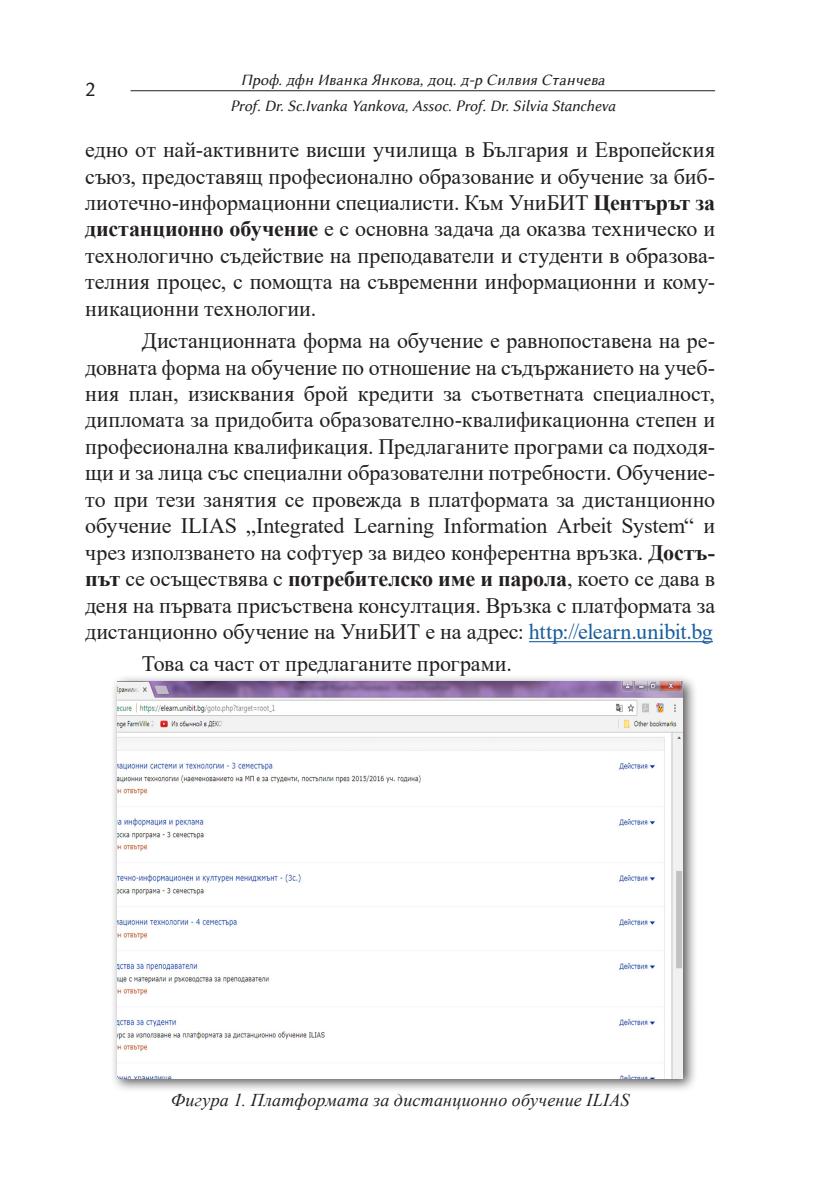
<style>
.page{position:relative;width:823px;height:1191px;background:#fff}
.page>*{position:absolute;margin:0;border:0;box-sizing:border-box;transform-origin:0 0}
.Normal_text{font:22px/26.4px "Times New Roman";letter-spacing:-.005em;color:#231f20;text-align:justify}
.t1{font:22px "Lin Biolinum";color:#231f20}
.t2{font:italic 18px "Times New Roman";letter-spacing:.01em;color:#231f20}
.t3{font:16px/25.6px "Lin Biolinum I";color:#231f20;text-align:center}
.s1{font-weight:700}
.s2{color:#175d9e}
</style>
<div class="page">
<hr style="left:130px;top:90px;width:584px;height:1px;background:#231f20">
<hr style="left:528px;top:641px;width:184px;height:1px;background:#175d9e">
<div style="left:110px;top:674px;width:587px;height:419px;background:#231f20;opacity:.75"></div>
<img style="left:117px;top:681px;width:565px;height:397px">
<p class="t1" style="left:85px;top:77px;width:12px">2</p>
<p class="t3" style="left:230px;top:67px;width:386px">Проф. дфн Иванка Янкова, доц. д-р Силвия Станчева<br>Prof. Dr. Sc.Ivanka Yankova, Assoc. Prof. Dr. Silvia Stancheva</p>
<p class="Normal_text" style="left:85px;top:136px;width:631px">едно от най-активните висши училища в България и Европейския съюз, предоставящ професионално образование и обучение за биб&shy;лиотечно-информационни специалисти. Към УниБИТ <span class="s1">Центърът за дистанционно обучение</span> е с основна задача да оказва техническо и технологично съдействие на преподаватели и студенти в образова&shy;телния процес, с помощта на съвременни информационни и кому&shy;никационни технологии.</p>
<p class="Normal_text" style="left:85px;top:327px;width:631px;text-indent:57px">Дистанционната форма на обучение е равнопоставена на ре&shy;довната форма на обучение по отношение на съдържанието на учеб&shy;ния план, изисквания брой кредити за съответната специалност, дипломата за придобита образователно-квалификационна степен и професионална квалификация. Предлаганите програми са подходя&shy;щи и за лица със специални образователни потребности. Обучение&shy;то при тези занятия се провежда в платформата за дистанционно обучение ILIAS „Integrated Learning Information Arbeit System“ и чрез използването на софтуер за видео конферентна връзка. <span class="s1">Достъ&shy;път</span> се осъществява с <span class="s1">потребителско име и парола</span>, което се дава в деня на първата присъствена консултация. Връзка с платформата за дистанционно обучение на УниБИТ е на адрес: <span class="s2">http://elearn.unibit.bg</span></p>
<p class="Normal_text" style="left:142px;top:650px;width:371px">Това са част от предлаганите програми.</p>
<p class="t2" style="left:171px;top:1087px;width:460px">Фигура 1. Платформата за дистанционно обучение ILIAS</p>
</div>
